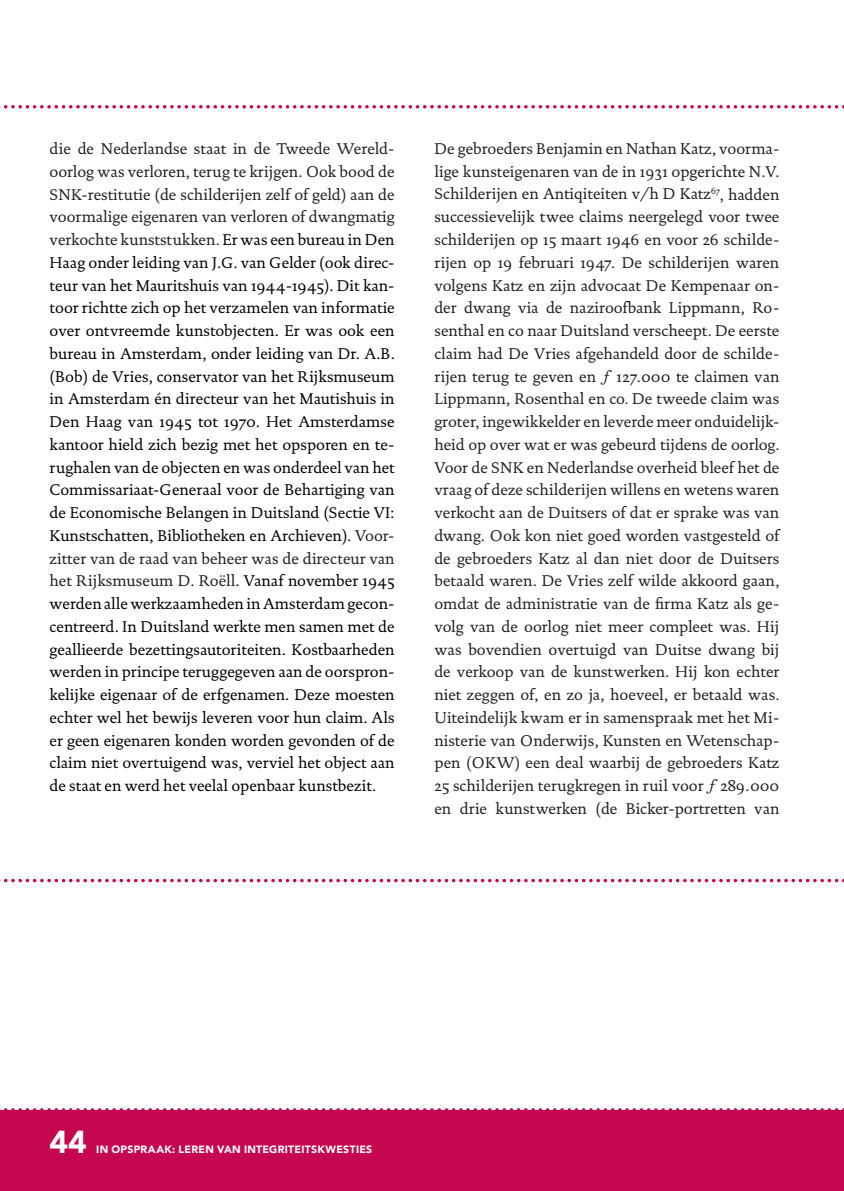
<style>
.page{position:relative;width:844px;height:1191px;background:#fff}
.page>*{position:absolute;margin:0;border:0;box-sizing:border-box;transform-origin:0 0}
.t1{font:900 31.5px "Avenir LT Std";color:#fff}
.t2{font:15.75px/22.8px "DTL Documenta ST";color:#231f20;text-align:justify}
.t3{font:15.75px/22.8px "DTL Documenta ST";color:#000;text-align:justify}
.t4{font:900 10.5px "Avenir LT Std";letter-spacing:.025em;color:#fff}
.s1{color:#231f20}
.s2{font-style:italic}
</style>
<div class="page">
<div style="left:0;top:1110px;width:843px;height:81px;background:#c50750"></div>
<svg style="left:0;top:105px;width:844px;height:3px"></svg>
<svg style="left:0;top:878px;width:844px;height:4px"></svg>
<svg style="left:0;top:1108px;width:844px;height:3px"></svg>
<p class="t3" style="left:50px;top:137px;width:346px"><span class="s1">die de Nederlandse staat in de Tweede Wereld&shy;oorlog was verloren, terug te krijgen. Ook bood de SNK-restitutie (de schilderijen zelf of geld) aan de voormalige eigenaren van verloren of dwangmatig verkochte kunststukken.</span> Er was een bureau in Den Haag onder leiding van J.G. van Gelder (ook direc&shy;teur van het Mauritshuis van 1944-1945). Dit kan&shy;toor richtte zich op het verzamelen van informatie over ontvreemde kunstobjecten. Er was ook een bureau in Amsterdam, onder leiding van Dr. A.B. (Bob) de Vries, conservator van het Rijksmuseum in Amsterdam én directeur van het Mautishuis in Den Haag van 1945 tot 1970. Het Amsterdamse kantoor hield zich bezig met het opsporen en te&shy;rughalen van de objecten en was onderdeel van het Commissariaat-Generaal voor de Behartiging van de Economische Belangen in Duitsland (Sectie VI:<br>Kunstschatten, Bibliotheken en Archieven). <span class="s1">Voor&shy;zitter van de raad van beheer was de directeur van het Rijksmuseum D. Roëll</span>. Vanaf november 1945 werden alle werkzaamheden in Amsterdam gecon&shy;centreerd. In Duitsland werkte men samen met de geallieerde bezettingsautoriteiten. Kostbaarheden werden in principe teruggegeven aan de oorspron&shy;kelijke eigenaar of de erfgenamen. Deze moesten echter wel het bewijs leveren voor hun claim. Als er geen eigenaren konden worden gevonden of de claim niet overtuigend was, verviel het object aan de staat en werd het veelal openbaar kunstbezit.</p>
<p class="t2" style="left:434px;top:137px;width:346px">De gebroeders Benjamin en Nathan Katz, voorma&shy;lige kunsteigenaren van de in 1931 opgerichte N.V.<br>Schilderijen en Antiqiteiten v/h D Katz<sup>67</sup>, hadden successievelijk twee claims neergelegd voor twee schilderijen op 15 maart 1946 en voor 26 schilde&shy;rijen op 19 februari 1947. De schilderijen waren volgens Katz en zijn advocaat De Kempenaar on&shy;der dwang via de naziroofbank Lippmann, Ro&shy;senthal en co naar Duitsland verscheept. De eerste claim had De Vries afgehandeld door de schilde&shy;rijen terug te geven en ƒ 127.000 te claimen van Lippmann, Rosenthal en co<span class="s2">.</span> De tweede claim was groter, ingewikkelder en leverde meer onduidelijk&shy;heid op over wat er was gebeurd tijdens de oorlog.<br>Voor de SNK en Nederlandse overheid bleef het de vraag of deze schilderijen willens en wetens waren verkocht aan de Duitsers of dat er sprake was van dwang. Ook kon niet goed worden vastgesteld of de gebroeders Katz al dan niet door de Duitsers betaald waren. De Vries zelf wilde akkoord gaan, omdat de administratie van de firma Katz als ge&shy;volg van de oorlog niet meer compleet was. Hij was bovendien overtuigd van Duitse dwang bij de verkoop van de kunstwerken. Hij kon echter niet zeggen of, en zo ja, hoeveel, er betaald was.<br>Uiteindelijk kwam er in samenspraak met het Mi&shy;nisterie van Onderwijs, Kunsten en Wetenschap&shy;pen (OKW) een deal waarbij de gebroeders Katz 25 schilderijen terugkregen in ruil voor ƒ 289.000 en drie kunstwerken (de Bicker-portretten van</p>
<h1 class="t1" style="left:50px;top:1123px;width:39px">44</h1>
<p class="t4" style="left:96px;top:1143px;width:277px">IN OPSPRAAK: LEREN VAN INTEGRITEITSKWESTIES</p>
</div>
